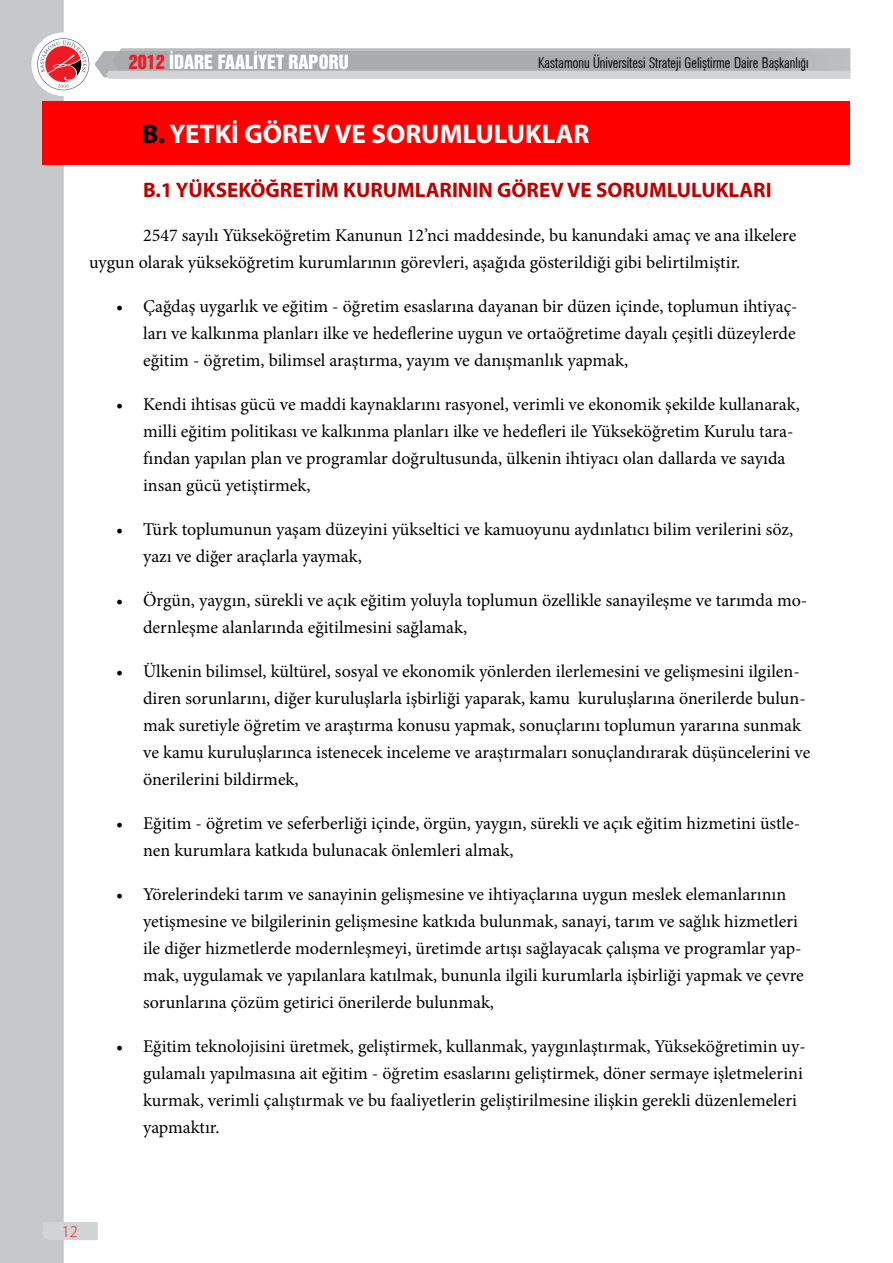
<style>
.page{position:relative;width:893px;height:1263px;background:#fff}
.page>*{position:absolute;margin:0;border:0;box-sizing:border-box;transform-origin:0 0}
.t1{font:700 27px "Myriad Pro";color:#fff}
.t2{font:700 21px "Myriad Pro";color:#c00000}
.t3{font:18px/27px "Minion Pro";color:#000}
.t4{font:18px "Helvetica Inserat LT Std";color:#fff}
.t5{font:300 16.5px "Myriad Pro";color:#ed1c24}
.t6{font:15px "AG Buch Condensed BQ Light";color:#000}
.s1{color:#ed1d24}
.s2{color:#000}
</style>
<div class="page">
<div style="left:0;top:0;width:64px;height:1263px;background:#c7c8ca"></div>
<svg style="left:94px;top:48px;width:756px;height:31px;background:#b7b9bb"></svg>
<svg style="left:38px;top:39px;width:51px;height:51px"></svg>
<svg style="left:40px;top:40px;width:46px;height:48px"></svg>
<svg style="left:43px;top:1222px;width:55px;height:18px"></svg>
<div style="left:43px;top:101px;width:807px;height:64px;background:#f00"></div>
<p class="t4" style="left:129px;top:51px;width:221px"><span class="s1">2012</span> İDARE FAALİYET RAPORU</p>
<p class="t6" style="left:538px;top:55px;width:272px">Kastamonu Üniversitesi Strateji Geliştirme Daire Başkanlığı</p>
<h1 class="t1" style="left:142px;top:116px;width:449px"><span class="s2">B.</span> YETKİ GÖREV VE SORUMLULUKLAR</h1>
<p class="t2" style="left:143px;top:176px;width:630px">B.1 YÜKSEKÖĞRETİM KURUMLARININ GÖREV VE SORUMLULUKLARI</p>
<p class="t3" style="left:89px;top:221px;width:709px;text-indent:54px">2547 sayılı Yükseköğretim Kanunun 12’nci maddesinde, bu kanundaki amaç ve ana ilkelere uygun olarak yükseköğretim kurumlarının görevleri, aşağıda gösterildiği gibi belirtilmiştir.</p>
<p class="t3" style="left:143px;top:292px;width:656px;text-align:justify;text-indent:-27px">• Çağdaş uygarlık ve eğitim - öğretim esaslarına dayanan bir düzen içinde, toplumun ihtiyaç&shy;ları ve kalkınma planları ilke ve hedeflerine uygun ve ortaöğretime dayalı çeşitli düzeylerde eğitim - öğretim, bilimsel araştırma, yayım ve danışmanlık yapmak,</p>
<p class="t3" style="left:143px;top:390px;width:658px;text-indent:-27px">• Kendi ihtisas gücü ve maddi kaynaklarını rasyonel, verimli ve ekonomik şekilde kullanarak, milli eğitim politikası ve kalkınma planları ilke ve hedefleri ile Yükseköğretim Kurulu tara&shy;fından yapılan plan ve programlar doğrultusunda, ülkenin ihtiyacı olan dallarda ve sayıda insan gücü yetiştirmek,</p>
<p class="t3" style="left:143px;top:515px;width:652px;text-indent:-27px">• Türk toplumunun yaşam düzeyini yükseltici ve kamuoyunu aydınlatıcı bilim verilerini söz, yazı ve diğer araçlarla yaymak,</p>
<p class="t3" style="left:143px;top:586px;width:666px;text-indent:-27px">• Örgün, yaygın, sürekli ve açık eğitim yoluyla toplumun özellikle sanayileşme ve tarımda mo&shy;dernleşme alanlarında eğitilmesini sağlamak,</p>
<p class="t3" style="left:143px;top:658px;width:669px;text-indent:-27px">• Ülkenin bilimsel, kültürel, sosyal ve ekonomik yönlerden ilerlemesini ve gelişmesini ilgilen&shy;diren sorunlarını, diğer kuruluşlarla işbirliği yaparak, kamu kuruluşlarına önerilerde bulun&shy;mak suretiyle öğretim ve araştırma konusu yapmak, sonuçlarını toplumun yararına sunmak ve kamu kuruluşlarınca istenecek inceleme ve araştırmaları sonuçlandırarak düşüncelerini ve önerilerini bildirmek,</p>
<p class="t3" style="left:143px;top:810px;width:659px;text-indent:-27px">• Eğitim - öğretim ve seferberliği içinde, örgün, yaygın, sürekli ve açık eğitim hizmetini üstle&shy;nen kurumlara katkıda bulunacak önlemleri almak,</p>
<p class="t3" style="left:143px;top:881px;width:662px;text-indent:-27px">• Yörelerindeki tarım ve sanayinin gelişmesine ve ihtiyaçlarına uygun meslek elemanlarının yetişmesine ve bilgilerinin gelişmesine katkıda bulunmak, sanayi, tarım ve sağlık hizmetleri ile diğer hizmetlerde modernleşmeyi, üretimde artışı sağlayacak çalışma ve programlar yap&shy;mak, uygulamak ve yapılanlara katılmak, bununla ilgili kurumlarla işbirliği yapmak ve çevre sorunlarına çözüm getirici önerilerde bulunmak,</p>
<p class="t3" style="left:143px;top:1033px;width:664px;text-indent:-27px">• Eğitim teknolojisini üretmek, geliştirmek, kullanmak, yaygınlaştırmak, Yükseköğretimin uy&shy;gulamalı yapılmasına ait eğitim - öğretim esaslarını geliştirmek, döner sermaye işletmelerini kurmak, verimli çalıştırmak ve bu faaliyetlerin geliştirilmesine ilişkin gerekli düzenlemeleri yapmaktır.</p>
<p class="t5" style="left:62px;top:1221px;width:18px">12</p>
</div>
